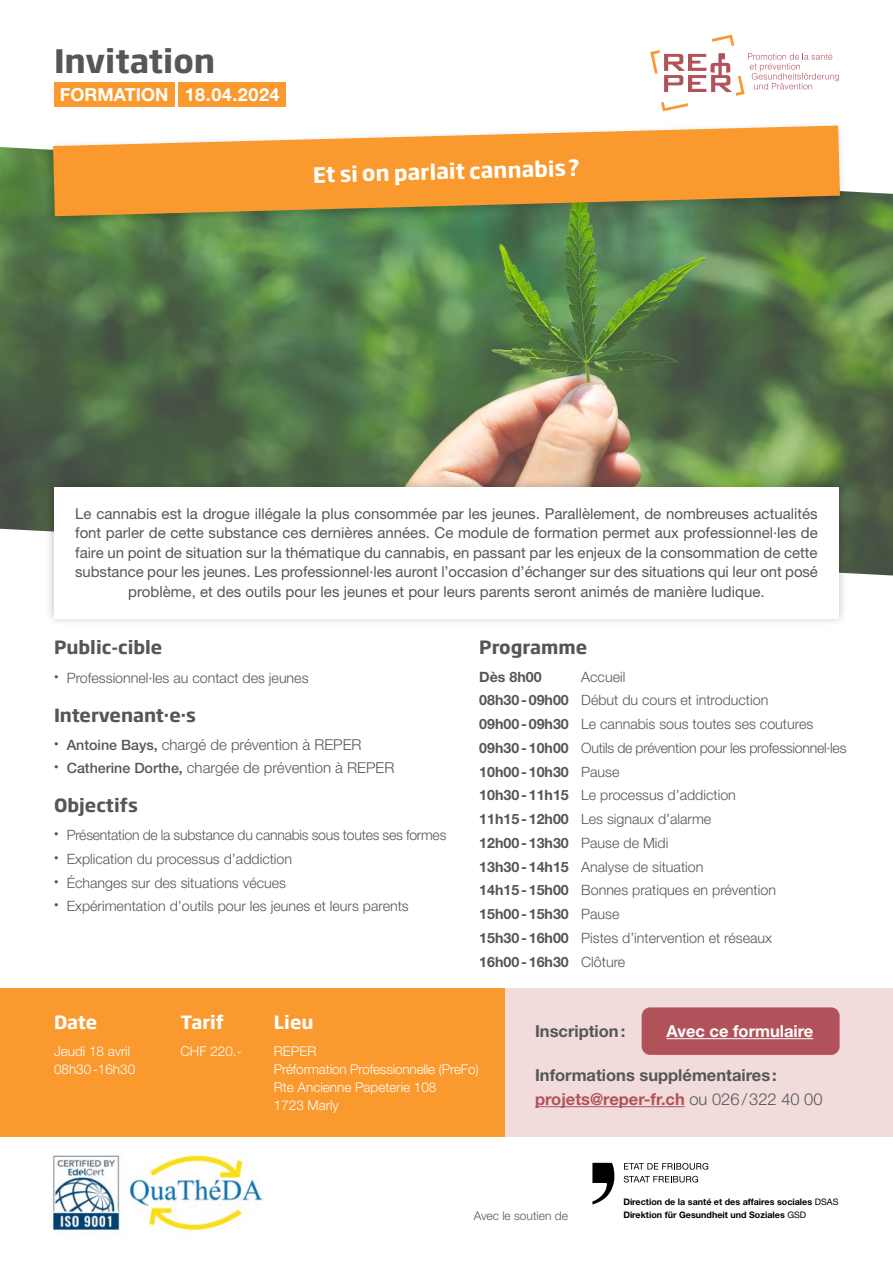
<style>
.page{position:relative;width:893px;height:1263px;background:#fff}
.page>*{position:absolute;margin:0;border:0;box-sizing:border-box;transform-origin:0 0}
.t1{font:700 31.95px "Soho Gothic Pro";color:#555756}
.t2{font:700 21px "Soho Gothic Pro";color:#fff}
.t3{font:700 18px "Soho Gothic Pro";color:#555756}
.t4{font:700 18px "Helvetica Neue LT Std";color:#fff}
.t5{font:700 18px "Soho Gothic Pro";color:#fff}
.t6{font:700 16.5px/24px "Helvetica Neue LT Std";color:#555756}
.t7{font:700 16.5px "Helvetica Neue LT Std";color:#fff}
.t8{font:15px/19.5px "Helvetica Neue LT Std";color:#555756;text-align:center}
.t9{font:300 15px "Helvetica Neue LT Std";color:#555756}
.t10{font:300 14.25px/23.7px "Helvetica Neue LT Std";color:#555756}
.t11{font:700 14.25px "Helvetica Neue LT Std";color:#555756}
.t12{font:300 13.5px/18px "Helvetica Neue LT Std";color:#fff}
.t13{font:300 12px "Helvetica Neue LT Std";color:#555756}
.t14{font:700 9px/12.9px "Helvetica Neue LT Std";color:#000}
.s1{font-weight:500;font-size:14.25px}
.s2{font-weight:700}
.s3{color:#b1525a}
.s4{font-weight:300}
.s5{font-weight:400}
</style>
<div class="page">
<div style="left:0;top:988px;width:505px;height:148px;background:#f9992e"></div>
<div style="left:505px;top:988px;width:388px;height:148px;background:#f1dbdb"></div>
<img style="left:0;top:147px;width:893px;height:428px">
<div style="left:42px;top:120px;width:805px;height:109px;background:#000;opacity:.25"></div>
<svg style="left:53px;top:126px;width:787px;height:90px;background:#e69f47"></svg>
<div style="left:45px;top:478px;width:803px;height:149px;background:#000;opacity:.25"></div>
<div style="left:54px;top:487px;width:785px;height:131px;background:#fff"></div>
<div style="left:179px;top:82px;width:107px;height:25px;background:#f9992e"></div>
<div style="left:54px;top:82px;width:120px;height:25px;background:#f9992e"></div>
<svg style="left:592px;top:1163px;width:23px;height:41px"></svg>
<svg style="left:624px;top:1163px;width:84px;height:7px"></svg>
<svg style="left:624px;top:1176px;width:74px;height:6px"></svg>
<img style="left:51px;top:1154px;width:212px;height:80px">
<hr style="left:535px;top:1106px;width:150px;height:1px;background:#b1525a">
<div style="left:642px;top:1007px;width:198px;height:48px;background:#b1525a;border-radius:9px"></div>
<hr style="left:666px;top:1038px;width:147px;height:1px;background:#fff">
<svg style="left:650px;top:35px;width:189px;height:76px"></svg>
<h1 class="t1" style="left:54px;top:36px;width:163px">Invitation</h1>
<p class="t4" style="left:60px;top:83px;width:221px">FORMATION 18.04.2024</p>
<h2 class="t2" style="left:312px;top:159px;width:269px;rotate:-2deg">Et si on parlait cannabis?</h2>
<p class="t8" style="left:75px;top:504px;width:744px">Le cannabis est la drogue illégale la plus consommée par les jeunes. Parallèlement, de nombreuses actualités font parler de cette substance ces dernières années. Ce module de formation permet aux professionnel·les de faire un point de situation sur la thématique du cannabis, en passant par les enjeux de la consommation de cette substance pour les jeunes. Les professionnel·les auront l’occasion d’échanger sur des situations qui leur ont posé problème, et des outils pour les jeunes et pour leurs parents seront animés de manière ludique.</p>
<p class="t3" style="left:54px;top:633px;width:110px">Public-cible</p>
<p class="t10" style="left:54px;top:666px;width:256px"><sup>•</sup> Professionnel·les au contact des jeunes</p>
<p class="t3" style="left:54px;top:701px;width:144px">Intervenant·e·s</p>
<p class="t9" style="left:54px;top:735px;width:309px"><sup>•</sup> <span class="s1">Antoine Bays,</span> chargé de prévention à REPER</p>
<p class="t9" style="left:54px;top:759px;width:342px"><sup>•</sup> <span class="s1">Catherine Dorthe,</span> chargée de prévention à REPER</p>
<p class="t3" style="left:54px;top:791px;width:85px">Objectifs</p>
<p class="t10" style="left:54px;top:823px;width:394px"><sup>•</sup> Présentation de la substance du cannabis sous toutes ses formes</p>
<p class="t10" style="left:54px;top:847px;width:240px"><sup>•</sup> Explication du processus d’addiction</p>
<p class="t10" style="left:54px;top:870px;width:234px"><sup>•</sup> Échanges sur des situations vécues</p>
<p class="t10" style="left:54px;top:894px;width:356px"><sup>•</sup> Expérimentation d’outils pour les jeunes et leurs parents</p>
<p class="t3" style="left:479px;top:633px;width:109px">Programme</p>
<p class="t11" style="left:479px;top:668px;width:64px">Dès 8h00</p>
<p class="t10" style="left:479px;top:664px;width:369px;text-indent:102px">Accueil<br><span class="s2">08h30-09h00</span> Début du cours et introduction <span class="s2">09h00-09h30</span> Le cannabis sous toutes ses coutures <span class="s2">09h30-10h00</span> Outils de prévention pour les professionnel·les <span class="s2">10h00-10h30</span> Pause<br><span class="s2">10h30-11h15</span> Le processus d’addiction<br><span class="s2">11h15-12h00</span> Les signaux d’alarme<br><span class="s2">12h00-13h30</span> Pause de Midi<br><span class="s2">13h30-14h15</span> Analyse de situation<br><span class="s2">14h15-15h00</span> Bonnes pratiques en prévention <span class="s2">15h00-15h30</span> Pause<br><span class="s2">15h30-16h00</span> Pistes d’intervention et réseaux <span class="s2">16h00-16h30</span> Clôture</p>
<p class="t5" style="left:54px;top:1008px;width:45px">Date</p>
<p class="t12" style="left:54px;top:1041px;width:83px">Jeudi 18 avril<br>08h30-16h30</p>
<p class="t5" style="left:180px;top:1008px;width:45px">Tarif</p>
<p class="t12" style="left:180px;top:1041px;width:63px">CHF 220.-</p>
<p class="t5" style="left:274px;top:1008px;width:41px">Lieu</p>
<p class="t12" style="left:274px;top:1041px;width:206px">REPER<br>Préformation Professionnelle (PreFo)<br>Rte Ancienne Papeterie 108<br>1723 Marly</p>
<p class="t6" style="left:535px;top:1019px;width:92px">Inscription:</p>
<p class="t7" style="left:666px;top:1021px;width:148px">Avec ce formulaire</p>
<p class="t6" style="left:535px;top:1063px;width:289px">Informations supplémentaires: <span class="s3">projets@reper-fr.ch</span> <span class="s4">ou 026/322 40 00</span></p>
<p class="t13" style="left:474px;top:1208px;width:96px">Avec le soutien de</p>
<p class="t14" style="left:623px;top:1195px;width:217px">Direction de la santé et des affaires sociales <span class="s5">DSAS<br></span>Direktion für Gesundheit und Soziales <span class="s5">GSD</span></p>
</div>
